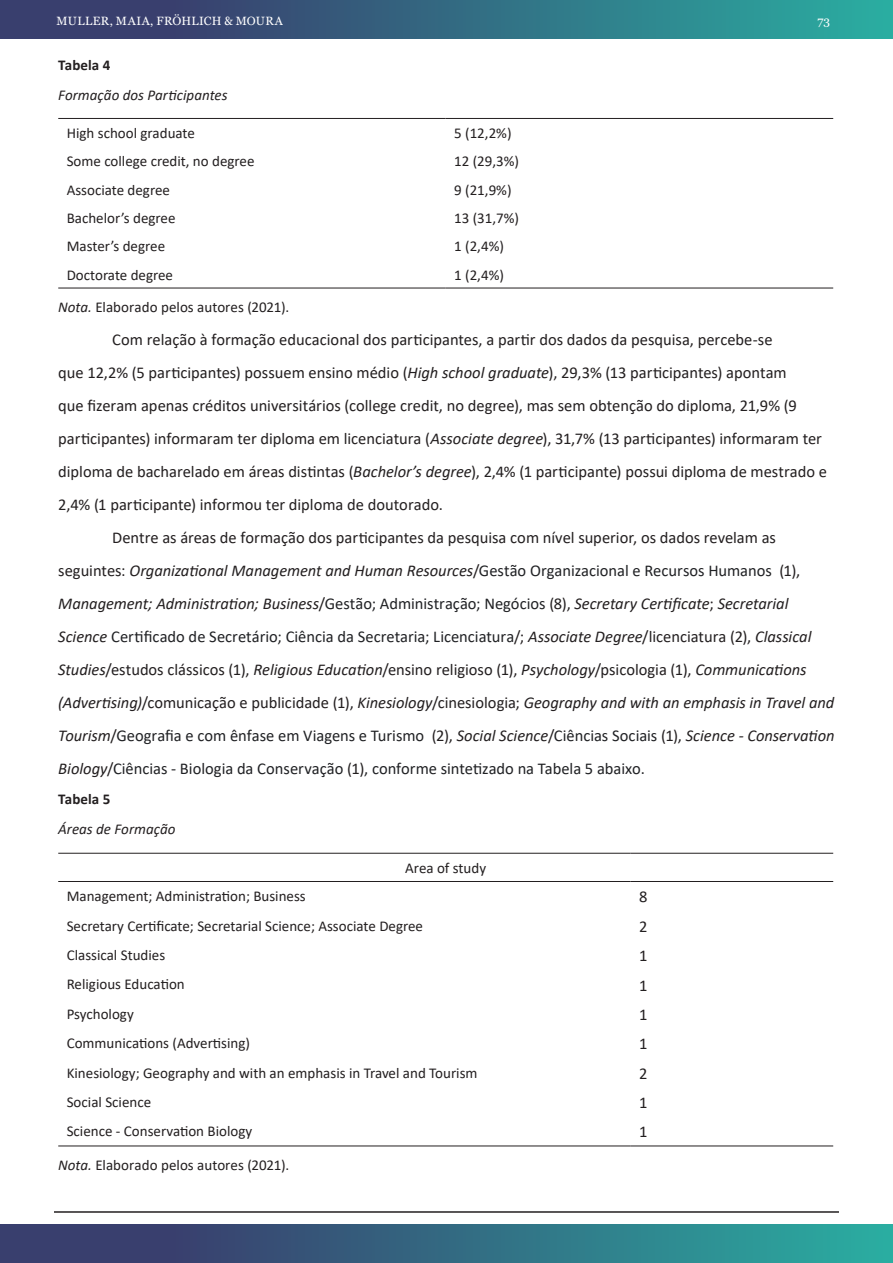
<style>
.page{position:relative;width:893px;height:1263px;background:#fff}
.page>*{position:absolute;margin:0;border:0;box-sizing:border-box;transform-origin:0 0}
.Paragrafo{font:italic 16.5px/33px "Calibri";letter-spacing:-.005em;color:#231f20}
.Paragrafo-2{font:16.5px/33px "Calibri";color:#231f20}
.Tabela_Nota{font:15px "Calibri";color:#231f20}
.Figura_Nota{font:15px "Calibri";color:#231f20}
.Figura_Titulo{font:italic 15px "Calibri";color:#231f20}
.Tabela_Titulo{font:italic 15px "Calibri";color:#231f20}
.Figura_Numero{font:700 15px "Calibri";letter-spacing:.005em;color:#231f20}
.Tabela_Numero{font:700 15px "Calibri";letter-spacing:.005em;color:#231f20}
.t1{font:12px "Georgia";letter-spacing:.03em;color:#fff}
.s1{font-style:italic}
.s2{font-style:normal}
.s3{font-style:normal;color:#202124}
</style>
<div class="page">
<div style="left:0;top:0;width:893px;height:38px;background:linear-gradient(to right,#3b2e66,#2baaa0)"></div>
<div style="left:0;top:1225px;width:893px;height:38px;background:linear-gradient(to right,#3b2e66,#2baaa0)"></div>
<hr style="left:54px;top:1211px;width:785px;height:2px;background:#231f20">
<hr style="left:58px;top:118px;width:388px;height:1px;background:#231f20">
<hr style="left:446px;top:118px;width:387px;height:1px;background:#231f20">
<hr style="left:58px;top:288px;width:388px;height:1px;background:#231f20">
<hr style="left:446px;top:288px;width:387px;height:1px;background:#231f20">
<hr style="left:58px;top:853px;width:573px;height:1px;background:#231f20">
<hr style="left:631px;top:853px;width:202px;height:1px;background:#231f20">
<hr style="left:58px;top:881px;width:573px;height:1px;background:#231f20">
<hr style="left:631px;top:881px;width:202px;height:1px;background:#231f20">
<hr style="left:58px;top:1146px;width:573px;height:1px;background:#231f20">
<hr style="left:631px;top:1146px;width:202px;height:1px;background:#231f20">
<p class="t1" style="left:56px;top:13px;width:228px">MULLER, MAIA, FRÖHLICH &amp; MOURA</p>
<p class="t1" style="left:817px;top:13px;width:14px">73</p>
<p class="Figura_Numero" style="left:58px;top:54px;width:54px">Tabela 4</p>
<p class="Figura_Titulo" style="left:58px;top:84px;width:171px">Formação dos Participantes</p>
<p class="Tabela_Nota" style="left:67px;top:123px;width:130px">High school graduate</p>
<p class="Tabela_Nota" style="left:454px;top:123px;width:59px">5 (12,2%)</p>
<p class="Tabela_Nota" style="left:67px;top:151px;width:189px">Some college credit, no degree</p>
<p class="Tabela_Nota" style="left:454px;top:151px;width:66px">12 (29,3%)</p>
<p class="Tabela_Nota" style="left:67px;top:179px;width:105px">Associate degree</p>
<p class="Tabela_Nota" style="left:454px;top:179px;width:59px">9 (21,9%)</p>
<p class="Tabela_Nota" style="left:67px;top:208px;width:110px">Bachelor’s degree</p>
<p class="Tabela_Nota" style="left:454px;top:208px;width:66px">13 (31,7%)</p>
<p class="Tabela_Nota" style="left:67px;top:236px;width:100px">Master’s degree</p>
<p class="Tabela_Nota" style="left:454px;top:236px;width:51px">1 (2,4%)</p>
<p class="Tabela_Nota" style="left:67px;top:264px;width:108px">Doctorate degree</p>
<p class="Tabela_Nota" style="left:454px;top:264px;width:51px">1 (2,4%)</p>
<p class="Figura_Nota" style="left:58px;top:297px;width:232px"><span class="s1">Nota.</span> Elaborado pelos autores (2021).</p>
<p class="Paragrafo-2" style="left:58px;top:323px;width:770px;text-indent:54px">Com relação à formação educacional dos participantes, a partir dos dados da pesquisa, percebe-se<br>que 12,2% (5 participantes) possuem ensino médio (<span class="s1">High school graduate</span>), 29,3% (13 participantes) apontam<br>que fizeram apenas créditos universitários (college credit, no degree), mas sem obtenção do diploma, 21,9% (9 participantes) informaram ter diploma em licenciatura (<span class="s1">Associate degree</span>), 31,7% (13 participantes) informaram ter diploma de bacharelado em áreas distintas (<span class="s1">Bachelor’s degree</span>), 2,4% (1 participante) possui diploma de mestrado e 2,4% (1 participante) informou ter diploma de doutorado.</p>
<p class="Paragrafo" style="left:58px;top:520px;width:778px;text-indent:54px"><span class="s2">Dentre as áreas de formação dos participantes da pesquisa com nível superior, os dados revelam as seguintes:</span> Organizational Management and Human Resources<span class="s2">/</span><span class="s3">Gestão Organizacional e Recursos Humanos</span> <span class="s2">(1), </span>Management; Administration; Business<span class="s2">/</span><span class="s3">Gestão; Administração; Negócios</span> <span class="s2">(8),</span> Secretary Certificate<span class="s2">;</span> Secretarial Science <span class="s3">Certificado de Secretário; Ciência da Secretaria; Licenciatura</span><span class="s2">/;</span> Associate Degree<span class="s2">/licenciatura (2),</span> Classical Studies<span class="s2">/estudos clássicos (1),</span> Religious Education<span class="s2">/ensino religioso (1),</span> Psychology<span class="s2">/psicologia (1),</span> Communications (Advertising)<span class="s2">/comunicação e publicidade (1),</span> Kinesiology<span class="s2">/cinesiologia;</span> Geography and with an emphasis in Travel and Tourism<span class="s2">/</span><span class="s3">Geografia e com ênfase em Viagens e Turismo</span> <span class="s2">(2),</span> Social Science<span class="s2">/</span><span class="s3">Ciências Sociais</span> <span class="s2">(1),</span> Science - Conservation Biology<span class="s2">/</span><span class="s3">Ciências - Biologia da Conservação</span> <span class="s2">(1)</span><span class="s3">, conforme sintetizado na Tabela 5 abaixo.</span></p>
<p class="Tabela_Numero" style="left:58px;top:789px;width:54px">Tabela 5</p>
<p class="Tabela_Titulo" style="left:58px;top:819px;width:119px">Áreas de Formação</p>
<p class="Tabela_Nota" style="left:405px;top:857px;width:82px">Area of study</p>
<p class="Tabela_Nota" style="left:67px;top:886px;width:241px">Management; Administration; Business</p>
<p class="Paragrafo-2" style="left:639px;top:880px;width:10px">8</p>
<p class="Tabela_Nota" style="left:67px;top:915px;width:358px">Secretary Certificate; Secretarial Science; Associate Degree</p>
<p class="Paragrafo-2" style="left:639px;top:909px;width:10px">2</p>
<p class="Tabela_Nota" style="left:67px;top:945px;width:100px">Classical Studies</p>
<p class="Paragrafo-2" style="left:639px;top:939px;width:10px">1</p>
<p class="Tabela_Nota" style="left:67px;top:974px;width:120px">Religious Education</p>
<p class="Paragrafo-2" style="left:639px;top:968px;width:10px">1</p>
<p class="Tabela_Nota" style="left:67px;top:1003px;width:69px">Psychology</p>
<p class="Paragrafo-2" style="left:639px;top:997px;width:10px">1</p>
<p class="Tabela_Nota" style="left:67px;top:1033px;width:185px">Communications (Advertising)</p>
<p class="Paragrafo-2" style="left:639px;top:1027px;width:10px">1</p>
<p class="Tabela_Nota" style="left:67px;top:1062px;width:412px">Kinesiology; Geography and with an emphasis in Travel and Tourism</p>
<p class="Paragrafo-2" style="left:639px;top:1056px;width:10px">2</p>
<p class="Tabela_Nota" style="left:67px;top:1091px;width:86px">Social Science</p>
<p class="Paragrafo-2" style="left:639px;top:1086px;width:10px">1</p>
<p class="Tabela_Nota" style="left:67px;top:1121px;width:187px">Science - Conservation Biology</p>
<p class="Paragrafo-2" style="left:639px;top:1115px;width:10px">1</p>
<p class="Tabela_Nota" style="left:58px;top:1155px;width:232px"><span class="s1">Nota.</span> Elaborado pelos autores (2021).</p>
</div>
